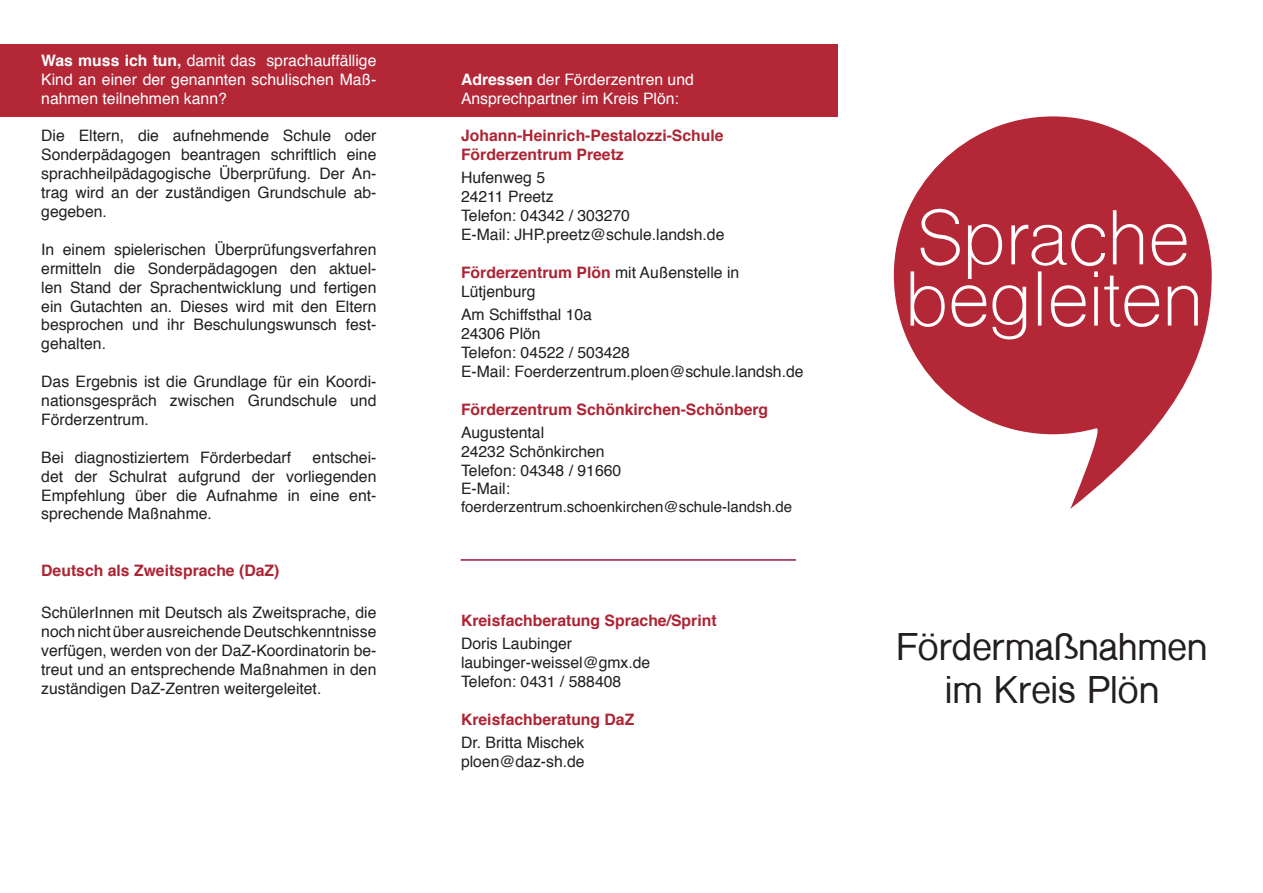
<style>
.page{position:relative;width:1263px;height:893px;background:#fff}
.page>*{position:absolute;margin:0;border:0;box-sizing:border-box;transform-origin:0 0}
.t1{font:73.5px/61.2px "Shree Dev 0714";color:#fff}
.t2{font:700 36px/43.2px "Shree Dev 0714";color:#231f20;text-align:center}
.t3{font:15.75px/18.9px "Helvetica";color:#231f20}
.t4{font:700 15.75px/18.9px "Helvetica";color:#ad2434}
.t5{font:15.75px/18.9px "Helvetica";color:#fff;text-align:justify}
.t6{font:15px "Helvetica";color:#231f20}
.s1{font-weight:700}
.s2{font-weight:700;color:#ad2434}
</style>
<div class="page">
<div style="left:0;top:44px;width:837px;height:72px;background:#b42737"></div>
<svg style="left:894px;top:116px;width:318px;height:393px;fill:#b42737"></svg>
<hr style="left:461px;top:559px;width:335px;height:2px;background:#9b1a39">
<p class="t5" style="left:41px;top:51px;width:337px"><span class="s1">Was muss ich tun,</span> damit das sprachauffällige Kind an einer der genannten schulischen Maß&shy;nahmen teilnehmen kann?</p>
<p class="t3" style="left:41px;top:127px;width:337px;text-align:justify">Die Eltern, die aufnehmende Schule oder Sonderpädagogen beantragen schriftlich eine sprachheilpädagogische Überprüfung. Der An&shy;trag wird an der zuständigen Grundschule ab&shy;gegeben.</p>
<p class="t3" style="left:41px;top:240px;width:337px;text-align:justify">In einem spielerischen Überprüfungsverfahren ermitteln die Sonderpädagogen den aktuel&shy;len Stand der Sprachentwicklung und fertigen ein Gutachten an. Dieses wird mit den Eltern besprochen und ihr Beschulungswunsch fest&shy;gehalten.</p>
<p class="t3" style="left:41px;top:373px;width:337px;text-align:justify">Das Ergebnis ist die Grundlage für ein Koordi&shy;nationsgespräch zwischen Grundschule und Förderzentrum.</p>
<p class="t3" style="left:41px;top:448px;width:251px">Bei diagnostiziertem Förderbedarf</p>
<p class="t3" style="left:41px;top:448px;width:337px;text-align:justify;text-indent:271px">entschei&shy;det der Schulrat aufgrund der vorliegenden Empfehlung über die Aufnahme in eine ent&shy;sprechende Maßnahme.</p>
<p class="t4" style="left:41px;top:561px;width:240px">Deutsch als Zweitsprache (DaZ)</p>
<p class="t3" style="left:41px;top:604px;width:337px;text-align:justify">SchülerInnen mit Deutsch als Zweitsprache, die noch nicht über ausreichende Deutschkenntnisse verfügen, werden von der DaZ-Koordinatorin be&shy;treut und an entsprechende Maßnahmen in den zuständigen DaZ-Zentren weitergeleitet.</p>
<p class="t5" style="left:461px;top:70px;width:234px"><span class="s1">Adressen</span> der Förderzentren und<br>Ansprechpartner im Kreis Plön:</p>
<p class="t4" style="left:461px;top:127px;width:264px">Johann-Heinrich-Pestalozzi-Schule<br>Förderzentrum Preetz</p>
<p class="t3" style="left:461px;top:169px;width:265px">Hufenweg 5<br>24211 Preetz<br>Telefon: 04342 / 303270<br>E-Mail: JHP.preetz@schule.landsh.de</p>
<p class="t3" style="left:461px;top:263px;width:280px"><span class="s2">Förderzentrum Plön</span> mit Außenstelle in<br>Lütjenburg</p>
<p class="t3" style="left:461px;top:306px;width:344px">Am Schiffsthal 10a<br>24306 Plön<br>Telefon: 04522 / 503428<br>E-Mail: Foerderzentrum.ploen@schule.landsh.de</p>
<p class="t4" style="left:461px;top:400px;width:309px">Förderzentrum Schönkirchen-Schönberg</p>
<p class="t3" style="left:461px;top:423px;width:162px">Augustental<br>24232 Schönkirchen<br>Telefon: 04348 / 91660<br>E-Mail:</p>
<p class="t6" style="left:461px;top:496px;width:333px">foerderzentrum.schoenkirchen@schule-landsh.de</p>
<p class="t4" style="left:461px;top:611px;width:257px">Kreisfachberatung Sprache/Sprint</p>
<p class="t3" style="left:461px;top:634px;width:191px">Doris Laubinger laubinger-weissel@gmx.de<br>Telefon: 0431 / 588408</p>
<p class="t4" style="left:461px;top:710px;width:175px">Kreisfachberatung DaZ</p>
<p class="t3" style="left:461px;top:733px;width:125px">Dr. Britta Mischek ploen@daz-sh.de</p>
<h1 class="t1" style="left:905px;top:216px;width:300px">Sprache begleiten</h1>
<h2 class="t2" style="left:896px;top:626px;width:312px">Fördermaßnahmen im Kreis Plön</h2>
</div>
